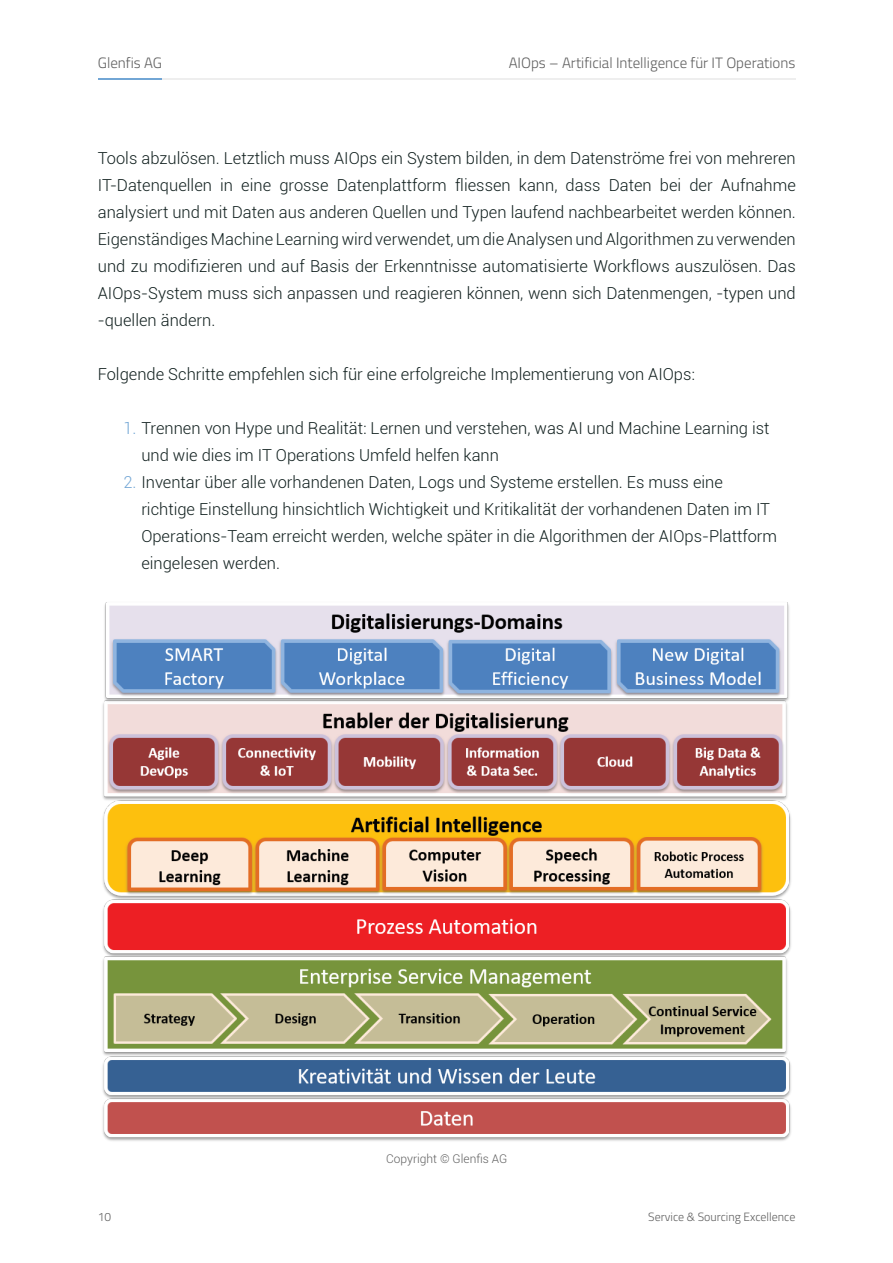
<style>
.page{position:relative;width:893px;height:1263px;background:#fff}
.page>*{position:absolute;margin:0;border:0;box-sizing:border-box;transform-origin:0 0}
.t1{font:300 16.5px/27px "Roboto";color:#0f1e1d}
.t2{font:300 15px "Titillium Web";color:#606060}
.t3{font:300 12px "Titillium Web";color:#606060}
.t4{font:300 12px "Roboto";color:#606060}
.s1{color:#72a6d5}
</style>
<div class="page">
<hr style="left:98px;top:78px;width:698px;height:2px;background:#eee">
<hr style="left:98px;top:78px;width:63px;height:2px;background:#72a6d5">
<img style="left:102px;top:602px;width:689px;height:539px">
<p class="t2" style="left:98px;top:57px;width:66px">Glenfis AG</p>
<p class="t2" style="left:509px;top:57px;width:288px">AIOps – Artificial Intelligence für IT Operations</p>
<p class="t1" style="left:98px;top:144px;width:699px;text-align:justify">Tools abzulösen. Letztlich muss AIOps ein System bilden, in dem Datenströme frei von mehreren IT-Datenquellen in eine grosse Datenplattform fliessen kann, dass Daten bei der Aufnahme analysiert und mit Daten aus anderen Quellen und Typen laufend nachbearbeitet werden können.<br>Eigenständiges Machine Learning wird verwendet, um die Analysen und Algorithmen zu verwenden und zu modifizieren und auf Basis der Erkenntnisse automatisierte Workflows auszulösen. Das AIOps-System muss sich anpassen und reagieren können, wenn sich Datenmengen, -typen und -quellen ändern.</p>
<p class="t1" style="left:98px;top:360px;width:599px">Folgende Schritte empfehlen sich für eine erfolgreiche Implementierung von AIOps:</p>
<p class="t1" style="left:141px;top:414px;width:630px;text-indent:-18px"><span class="s1">1.</span> Trennen von Hype und Realität: Lernen und verstehen, was AI und Machine Learning ist und wie dies im IT Operations Umfeld helfen kann</p>
<p class="t1" style="left:141px;top:470px;width:637px;text-indent:-18px"><span class="s1">2.</span> Inventar über alle vorhandenen Daten, Logs und Systeme erstellen. Es muss eine richtige Einstellung hinsichtlich Wichtigkeit und Kritikalität der vorhandenen Daten im IT Operations-Team erreicht werden, welche später in die Algorithmen der AIOps-Plattform eingelesen werden.</p>
<p class="t4" style="left:386px;top:1151px;width:123px">Copyright © Glenfis AG</p>
<p class="t3" style="left:98px;top:1210px;width:15px">10</p>
<p class="t3" style="left:648px;top:1212px;width:149px">Service &amp; Sourcing Excellence</p>
</div>
